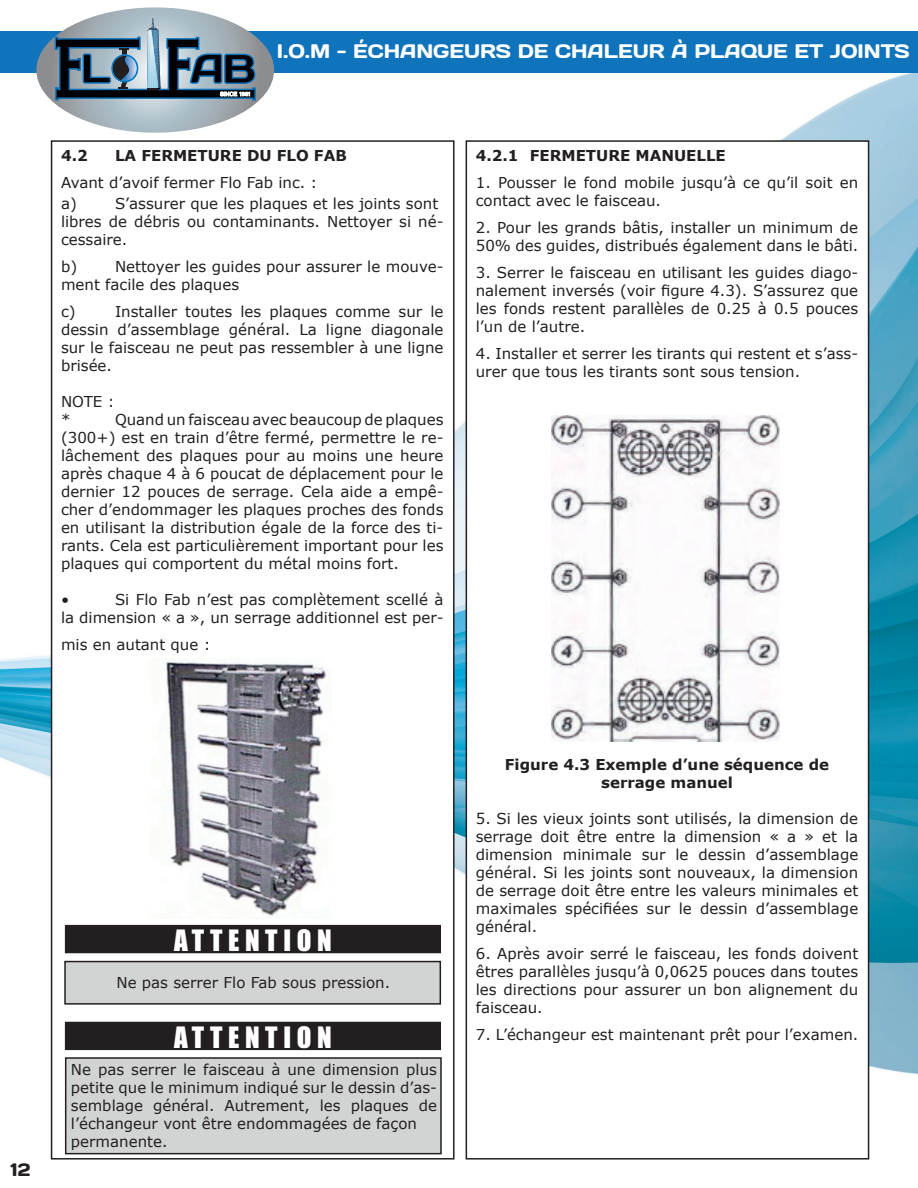
<style>
.page{position:relative;width:918px;height:1188px;background:#fff}
.page>*{position:absolute;margin:0;border:0;box-sizing:border-box;transform-origin:0 0}
.t1{font:27px "Impact";letter-spacing:.21em;color:#fff}
.t2{font:19.5px "Days";color:#fff}
.t3{font:18px "Days";color:#231f20}
.t4{font:15px/18px "Verdana";color:#231f20}
.t5{font:700 15px/18px "Verdana";color:#231f20;text-align:center}
</style>
<div class="page">
<img style="left:0;top:72px;width:918px;height:1088px">
<div style="left:0;top:31px;width:918px;height:41px;background:#1074bc"></div>
<svg style="left:36px;top:7px;width:238px;height:126px"></svg>
<div style="left:52px;top:141px;width:402px;height:1018px;background:#fff"></div>
<div style="left:51px;top:140px;width:404px;height:1020px;border:2px solid #231f20"></div>
<div style="left:466px;top:141px;width:403px;height:1018px;background:#fff"></div>
<div style="left:466px;top:140px;width:403px;height:1020px;border:2px solid #231f20"></div>
<img style="left:551px;top:416px;width:228px;height:325px">
<div style="left:65px;top:962px;width:375px;height:42px;background:#d2d4d3"></div>
<div style="left:64px;top:961px;width:377px;height:44px;border:2px solid #231f20"></div>
<div style="left:66px;top:1058px;width:375px;height:96px;background:#d2d4d3"></div>
<div style="left:65px;top:1057px;width:377px;height:97px;border:2px solid #231f20"></div>
<div style="left:66px;top:1022px;width:374px;height:27px;background:#231f20"></div>
<div style="left:65px;top:1022px;width:376px;height:28px;border:2px solid #231f20"></div>
<div style="left:66px;top:926px;width:374px;height:27px;background:#231f20"></div>
<div style="left:65px;top:925px;width:376px;height:28px;border:2px solid #231f20"></div>
<img style="left:166px;top:660px;width:160px;height:256px">
<h2 class="t2" style="left:277px;top:39px;width:634px">I.O.M - ÉCHANGEURS DE CHALEUR À PLAQUE ET JOINTS</h2>
<p class="t5" style="left:61px;top:146px;width:28px">4.2</p>
<p class="t5" style="left:115px;top:146px;width:95px">LA FERMETUR</p>
<p class="t5" style="left:232px;top:146px;width:28px">E DU</p>
<p class="t5" style="left:277px;top:146px;width:72px">FLO FAB</p>
<p class="t4" style="left:61px;top:171px;width:258px;line-height:21px">Avant d’avoif fermer Flo Fab inc. : a)</p>
<p class="t4" style="left:61px;top:194px;width:384px;text-indent:54px">S’assurer que les plaques et les joints sont libres de débris ou contaminants. Nettoyer si né&shy;cessaire.</p>
<p class="t4" style="left:61px;top:257px;width:18px">b)</p>
<p class="t4" style="left:61px;top:257px;width:384px;text-indent:54px">Nettoyer les guides pour assurer le mouve&shy;ment facile des plaques</p>
<p class="t4" style="left:61px;top:302px;width:16px">c)</p>
<p class="t4" style="left:61px;top:302px;width:384px;text-align:justify;text-indent:54px">Installer toutes les plaques comme sur le dessin d’assemblage général. La ligne diagonale sur le faisceau ne peut pas ressembler à une ligne brisée.</p>
<p class="t4" style="left:61px;top:392px;width:55px">NOTE : *</p>
<p class="t4" style="left:61px;top:410px;width:384px;text-align:justify;text-indent:54px">Quand un faisceau avec beaucoup de plaques (300+) est en train d’être fermé, permettre le re&shy;lâchement des plaques pour au moins une heure après chaque 4 à 6 poucat de déplacement pour le dernier 12 pouces de serrage. Cela aide a empê&shy;cher d’endommager les plaques proches des fonds en utilisant la distribution égale de la force des ti&shy;rants. Cela est particulièrement important pour les plaques qui comportent du métal moins fort.</p>
<p class="t4" style="left:61px;top:590px;width:10px">•</p>
<p class="t4" style="left:61px;top:590px;width:384px;text-align:right">Si Flo Fab n’est pas complètement scellé à<br>la dimension « a », un serrage additionnel est per-</p>
<p class="t4" style="left:61px;top:635px;width:151px">mis en autant que :</p>
<p class="t5" style="left:476px;top:146px;width:123px">4.2.1 FERMETUR</p>
<p class="t5" style="left:620px;top:146px;width:107px">E MANU ELLE</p>
<p class="t4" style="left:476px;top:173px;width:384px">1. Pousser le fond mobile jusqu’à ce qu’il soit en contact avec le faisceau.</p>
<p class="t4" style="left:476px;top:218px;width:384px">2. Pour les grands bâtis, installer un minimum de<br>50% des guides, distribués également dans le bâti.</p>
<p class="t4" style="left:476px;top:263px;width:384px;text-align:justify">3. Serrer le faisceau en utilisant les guides diago&shy;nalement inversés (voir figure 4.3). S’assurez que les fonds restent parallèles de 0.25 à 0.5 pouces l’un de l’autre.</p>
<p class="t4" style="left:476px;top:344px;width:384px">4. Installer et serrer les tirants qui restent et s’ass&shy;urer que tous les tirants sont sous tension.</p>
<p class="t3" style="left:11px;top:1158px;width:21px">12</p>
<h1 class="t1" style="left:174px;top:919px;width:159px">ATTENTION</h1>
<p class="t4" style="left:117px;top:973px;width:275px">Ne pas serrer Flo Fab sous pression.</p>
<h1 class="t1" style="left:174px;top:1016px;width:159px">ATTENTION</h1>
<p class="t4" style="left:71px;top:1060px;width:368px">Ne pas serrer le faisceau à une dimension plus petite que le minimum indiqué sur le dessin d’as&shy;semblage général. Autrement, les plaques de l’échangeur vont être endommagées de façon permanente.</p>
<p class="t5" style="left:505px;top:755px;width:326px">Figure 4.3 Exemple d’une séquence de serrage manuel</p>
<p class="t4" style="left:476px;top:809px;width:384px;text-align:justify">5. Si les vieux joints sont utilisés, la dimension de serrage doit être entre la dimension « a » et la dimension minimale sur le dessin d’assemblage général. Si les joints sont nouveaux, la dimension de serrage doit être entre les valeurs minimales et maximales spécifiées sur le dessin d’assemblage général.</p>
<p class="t4" style="left:476px;top:944px;width:384px;text-align:justify">6. Après avoir serré le faisceau, les fonds doivent êtres parallèles jusqu’à 0,0625 pouces dans toutes les directions pour assurer un bon alignement du faisceau.</p>
<p class="t4" style="left:476px;top:1025px;width:384px">7. L’échangeur est maintenant prêt pour l’examen.</p>
</div>
